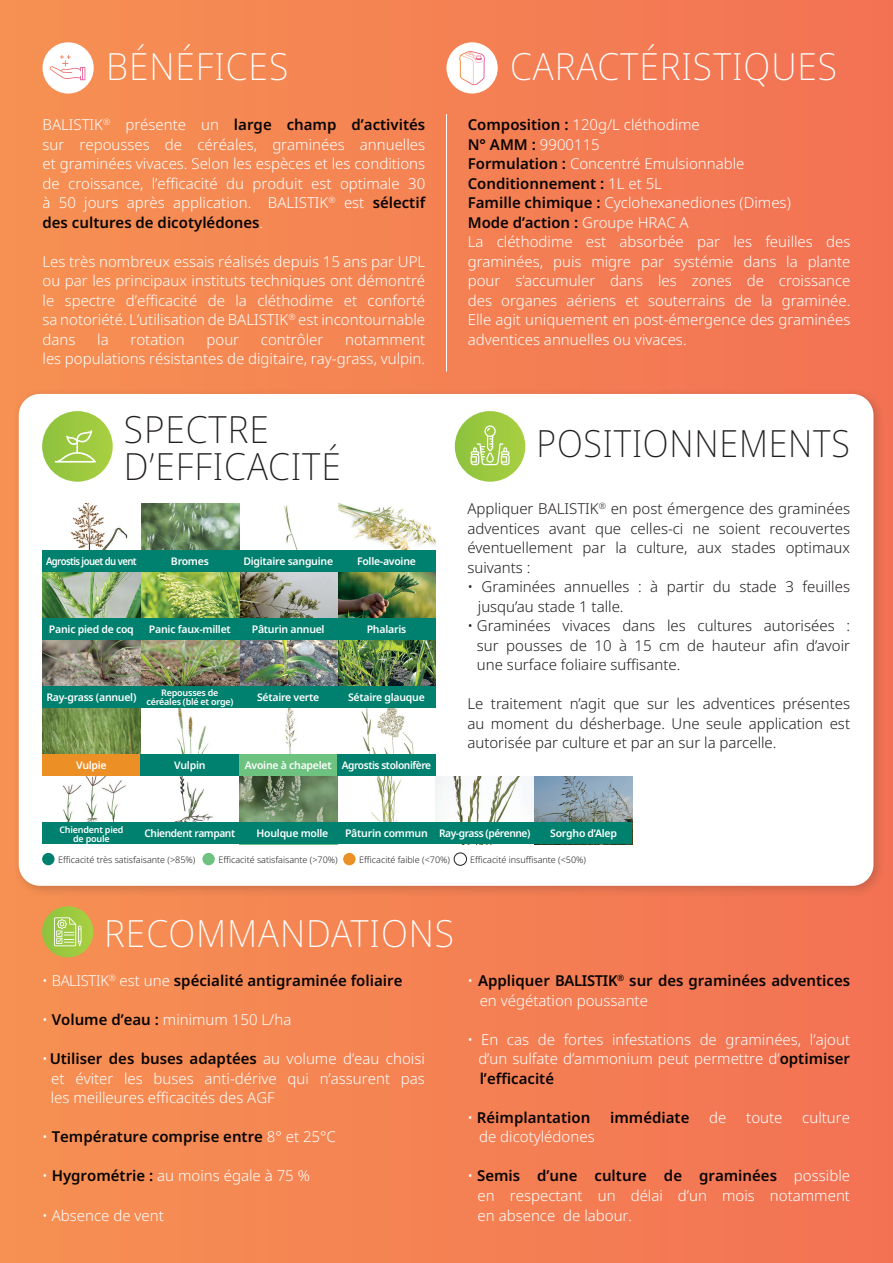
<style>
.page{position:relative;width:893px;height:1263px;background:#fff}
.page>*{position:absolute;margin:0;border:0;box-sizing:border-box;transform-origin:0 0}
.t1{font:200 37.5px "Noto Sans Display";letter-spacing:.025em;color:#fff}
.t2{font:200 37.5px/36px "Noto Sans Display";letter-spacing:.025em;color:#231f20}
.t3{font:200 37.5px "Noto Sans Display";letter-spacing:.025em;color:#231f20;scale:.96 1}
.t4{font:300 15px/19.5px "Noto Sans";color:#fff;text-align:justify}
.t5{font:300 15px/19.5px "Noto Sans";color:#231f20;text-align:justify}
.t6{font:600 15px/19.5px "Noto Sans";color:#080302}
.t7{font:600 10.5px "Noto Sans";letter-spacing:-.025em;color:#fff}
.t8{font:600 10.5px "Noto Sans";letter-spacing:-.06em;color:#fff;scale:.91 1}
.t9{font:300 9px "Noto Sans";color:#231f20}
.t10{font:600 9px/9px "Noto Sans";letter-spacing:-.025em;color:#fff;text-align:center}
.s1{font-weight:600;color:#080302}
.s2{font-weight:300;color:#fff}
</style>
<div class="page">
<div style="left:0;top:0;width:893px;height:1263px;background:linear-gradient(to right,#f69152,#f37254)"></div>
<div style="left:13px;top:388px;width:872px;height:510px;background:#231f20;opacity:.2"></div>
<div style="left:19px;top:394px;width:854px;height:492px;background:#fff;border-radius:21px"></div>
<img style="left:338px;top:504px;width:98px;height:46px">
<img style="left:284px;top:505px;width:14px;height:45px">
<img style="left:141px;top:504px;width:98px;height:46px">
<svg style="left:70px;top:504px;width:58px;height:46px"></svg>
<img style="left:337px;top:572px;width:99px;height:46px">
<img style="left:239px;top:572px;width:98px;height:46px">
<img style="left:141px;top:572px;width:98px;height:46px">
<img style="left:42px;top:572px;width:99px;height:46px">
<img style="left:337px;top:640px;width:99px;height:46px">
<img style="left:239px;top:640px;width:98px;height:46px">
<img style="left:141px;top:640px;width:98px;height:46px">
<img style="left:42px;top:640px;width:99px;height:46px">
<img style="left:359px;top:708px;width:59px;height:47px">
<img style="left:259px;top:708px;width:67px;height:47px">
<img style="left:167px;top:708px;width:46px;height:47px">
<svg style="left:42px;top:708px;width:99px;height:47px;background:#77904a"></svg>
<img style="left:45px;top:776px;width:94px;height:47px">
<img style="left:363px;top:776px;width:46px;height:47px">
<img style="left:239px;top:776px;width:98px;height:47px">
<img style="left:154px;top:776px;width:78px;height:47px">
<div style="left:42px;top:853px;width:13px;height:12px;background:#00806e;border-radius:50%"></div>
<div style="left:202px;top:853px;width:13px;height:12px;background:#6dc27f;border-radius:50%"></div>
<div style="left:343px;top:853px;width:13px;height:12px;background:#ec8f25;border-radius:50%"></div>
<div style="left:454px;top:853px;width:13px;height:12px;border:1px solid #231f20;border-radius:50%"></div>
<img style="left:534px;top:776px;width:98px;height:47px">
<svg style="left:436px;top:776px;width:98px;height:47px"></svg>
<hr style="left:446px;top:114px;width:1px;height:258px;background:#fff">
<svg style="left:455px;top:411px;width:70px;height:71px;background:#9dc942"></svg>
<svg style="left:42px;top:411px;width:71px;height:71px;background:#9eca45"></svg>
<svg style="left:55px;top:430px;width:41px;height:33px"></svg>
<div style="left:43px;top:42px;width:51px;height:52px;background:#fff;border-radius:50%"></div>
<div style="left:446px;top:42px;width:52px;height:52px;background:#fff;border-radius:50%"></div>
<svg style="left:50px;top:55px;width:35px;height:25px"></svg>
<svg style="left:459px;top:51px;width:26px;height:34px"></svg>
<svg style="left:470px;top:425px;width:40px;height:40px;background:#b3d56c"></svg>
<div style="left:42px;top:550px;width:394px;height:22px;background:#00806e"></div>
<div style="left:42px;top:686px;width:197px;height:22px;background:#00806e"></div>
<div style="left:239px;top:686px;width:197px;height:22px;background:#00806e"></div>
<div style="left:42px;top:755px;width:99px;height:21px;background:#ec8f25"></div>
<div style="left:42px;top:823px;width:590px;height:21px;background:#00806e"></div>
<div style="left:42px;top:618px;width:394px;height:22px;background:#00806e"></div>
<div style="left:141px;top:755px;width:98px;height:21px;background:#00806e"></div>
<div style="left:239px;top:755px;width:98px;height:21px;background:#6dc27f"></div>
<div style="left:337px;top:755px;width:99px;height:21px;background:#00806e"></div>
<svg style="left:42px;top:906px;width:51px;height:51px"></svg>
<svg style="left:54px;top:917px;width:28px;height:29px"></svg>
<p class="t1" style="left:106px;top:40px;width:184px">BÉNÉFICES</p>
<p class="t1" style="left:510px;top:40px;width:328px">CARACTÉRISTIQUES</p>
<p class="t4" style="left:43px;top:115px;width:384px">BALISTIK<sup>®</sup> présente un <span class="s1">large champ d’activités </span>sur repousses de céréales, graminées annuelles et graminées vivaces. Selon les espèces et les conditions de croissance, l’efficacité du produit est optimale 30 à 50 jours après application. BALISTIK<sup>®</sup> est <span class="s1">sélectif des cultures de dicotylédones</span>.</p>
<p class="t4" style="left:43px;top:252px;width:384px">Les très nombreux essais réalisés depuis 15 ans par UPL ou par les principaux instituts techniques ont démontré le spectre d’efficacité de la cléthodime et conforté sa notoriété. L’utilisation de BALISTIK<sup>®</sup> est incontournable dans</p>
<p class="t4" style="left:97px;top:330px;width:13px">la</p>
<p class="t4" style="left:130px;top:330px;width:56px">rotation</p>
<p class="t4" style="left:206px;top:330px;width:34px">pour</p>
<p class="t4" style="left:261px;top:330px;width:64px">contrôler</p>
<p class="t4" style="left:43px;top:330px;width:384px;text-align:right">notamment<br>les populations résistantes de digitaire, ray-grass, vulpin.</p>
<p class="t2" style="left:124px;top:413px;width:218px">SPECTRE<br>D’EFFICACITÉ</p>
<p class="t8" style="left:46px;top:554px;width:101px">Agrostis jouet du vent</p>
<p class="t7" style="left:171px;top:554px;width:39px">Bromes</p>
<p class="t7" style="left:243px;top:554px;width:91px">Digitaire sanguine</p>
<p class="t7" style="left:357px;top:554px;width:60px">Folle-avoine</p>
<p class="t7" style="left:49px;top:622px;width:86px">Panic pied de coq</p>
<p class="t7" style="left:149px;top:622px;width:83px">Panic faux-millet</p>
<p class="t7" style="left:252px;top:622px;width:74px">Pâturin annuel</p>
<p class="t7" style="left:46px;top:690px;width:92px">Ray-grass (annuel)</p>
<p class="t10" style="left:146px;top:689px;width:88px">Repousses de céréales (blé et orge)</p>
<p class="t7" style="left:257px;top:690px;width:64px">Sétaire verte</p>
<p class="t7" style="left:367px;top:622px;width:41px">Phalaris</p>
<p class="t7" style="left:348px;top:690px;width:78px">Sétaire glauque</p>
<p class="t7" style="left:76px;top:758px;width:32px">Vulpie</p>
<p class="t7" style="left:174px;top:758px;width:33px">Vulpin</p>
<p class="t7" style="left:245px;top:758px;width:88px">Avoine à chapelet</p>
<p class="t7" style="left:342px;top:758px;width:91px">Agrostis stolonifère</p>
<p class="t4" style="left:468px;top:115px;width:234px"><span class="s1">Composition :</span> 120g/L cléthodime</p>
<p class="t4" style="left:468px;top:135px;width:134px"><span class="s1">N° AMM :</span> 9900115</p>
<p class="t4" style="left:468px;top:154px;width:278px"><span class="s1">Formulation :</span> Concentré Emulsionnable</p>
<p class="t6" style="left:468px;top:174px;width:196px">Conditionnement : <span class="s2">1L et 5L</span></p>
<p class="t4" style="left:468px;top:193px;width:325px"><span class="s1">Famille chimique :</span> Cyclohexanediones (Dimes)</p>
<p class="t6" style="left:468px;top:213px;width:222px">Mode d’action : <span class="s2">Groupe HRAC A</span></p>
<p class="t4" style="left:468px;top:232px;width:384px">La cléthodime est absorbée par les feuilles des graminées, puis migre par systémie dans la plante pour s’accumuler dans les zones de croissance des organes aériens et souterrains de la graminée.<br>Elle agit uniquement en post-émergence des graminées adventices annuelles ou vivaces.</p>
<p class="t3" style="left:537px;top:417px;width:328px">POSITIONNEMENTS</p>
<p class="t5" style="left:467px;top:499px;width:384px">Appliquer BALISTIK<sup>®</sup> en post émergence des graminées adventices avant que celles-ci ne soient recouvertes éventuellement par la culture, aux stades optimaux suivants :</p>
<p class="t5" style="left:478px;top:577px;width:374px;text-indent:-10px">• Graminées annuelles : à partir du stade 3 feuilles jusqu’au stade 1 talle.</p>
<p class="t5" style="left:477px;top:616px;width:375px;text-indent:-10px">• Graminées vivaces dans les cultures autorisées : sur pousses de 10 à 15 cm de hauteur afin d’avoir une surface foliaire suffisante.</p>
<p class="t5" style="left:467px;top:694px;width:384px">Le traitement n’agit que sur les adventices présentes au moment du désherbage. Une seule application est autorisée par culture et par an sur la parcelle.</p>
<p class="t10" style="left:59px;top:825px;width:65px">Chiendent pied</p>
<p class="t10" style="left:73px;top:834px;width:38px">de poule</p>
<p class="t7" style="left:145px;top:826px;width:92px">Chiendent rampant</p>
<p class="t7" style="left:257px;top:826px;width:73px">Houlque molle</p>
<p class="t7" style="left:345px;top:826px;width:84px">Pâturin commun</p>
<p class="t7" style="left:439px;top:826px;width:93px">Ray-grass (pérenne)</p>
<p class="t7" style="left:550px;top:826px;width:68px">Sorgho d’Alep</p>
<p class="t9" style="left:58px;top:853px;width:139px">Efficacité très satisfaisante (&gt;85%)</p>
<p class="t9" style="left:219px;top:853px;width:121px">Efficacité satisfaisante (&gt;70%)</p>
<p class="t9" style="left:359px;top:853px;width:92px">Efficacité faible (&lt;70%)</p>
<p class="t9" style="left:470px;top:853px;width:117px">Efficacité insuffisante (&lt;50%)</p>
<p class="t1" style="left:104px;top:906px;width:351px">RECOMMANDATIONS</p>
<p class="t6" style="left:42px;top:972px;width:362px"><span class="s2">• BALISTIK</span><sup>®</sup> <span class="s2">est une</span> spécialité antigraminée foliaire</p>
<p class="t4" style="left:42px;top:1011px;width:251px">• <span class="s1">Volume d’eau :</span> minimum 150 L/ha</p>
<p class="t4" style="left:51px;top:1050px;width:375px;text-indent:-9px">• <span class="s1">Utiliser des buses adaptées</span> au volume d’eau choisi et éviter les buses anti-dérive qui n’assurent pas les meilleures efficacités des AGF</p>
<p class="t6" style="left:42px;top:1128px;width:295px"><span class="s2">•</span> Température comprise entre <span class="s2">8° et 25°C</span></p>
<p class="t4" style="left:42px;top:1167px;width:269px">• <span class="s1">Hygrométrie :</span> au moins égale à 75 %</p>
<p class="t4" style="left:42px;top:1206px;width:123px">• Absence de vent</p>
<p class="t6" style="left:480px;top:972px;width:372px;text-indent:-12px"><span class="s2">•</span> Appliquer BALISTIK<sup>®</sup> sur des graminées adventices <span class="s2">en végétation poussante</span></p>
<p class="t4" style="left:478px;top:1030px;width:373px;text-indent:-11px">• En cas de fortes infestations de graminées, l’ajout d’un sulfate d’ammonium peut permettre d’<span class="s1">optimiser l’efficacité</span></p>
<p class="t6" style="left:467px;top:1108px;width:124px"><span class="s2">•</span> Réimplantation</p>
<p class="t6" style="left:610px;top:1108px;width:81px">immédiate</p>
<p class="t4" style="left:709px;top:1108px;width:19px">de</p>
<p class="t4" style="left:746px;top:1108px;width:38px">toute</p>
<p class="t4" style="left:802px;top:1108px;width:49px">culture</p>
<p class="t4" style="left:479px;top:1128px;width:117px">de dicotylédones</p>
<p class="t4" style="left:478px;top:1167px;width:374px;text-indent:-10px">• <span class="s1">Semis d’une culture de graminées</span> possible en respectant un délai d’un mois notamment en absence de labour.</p>
</div>
